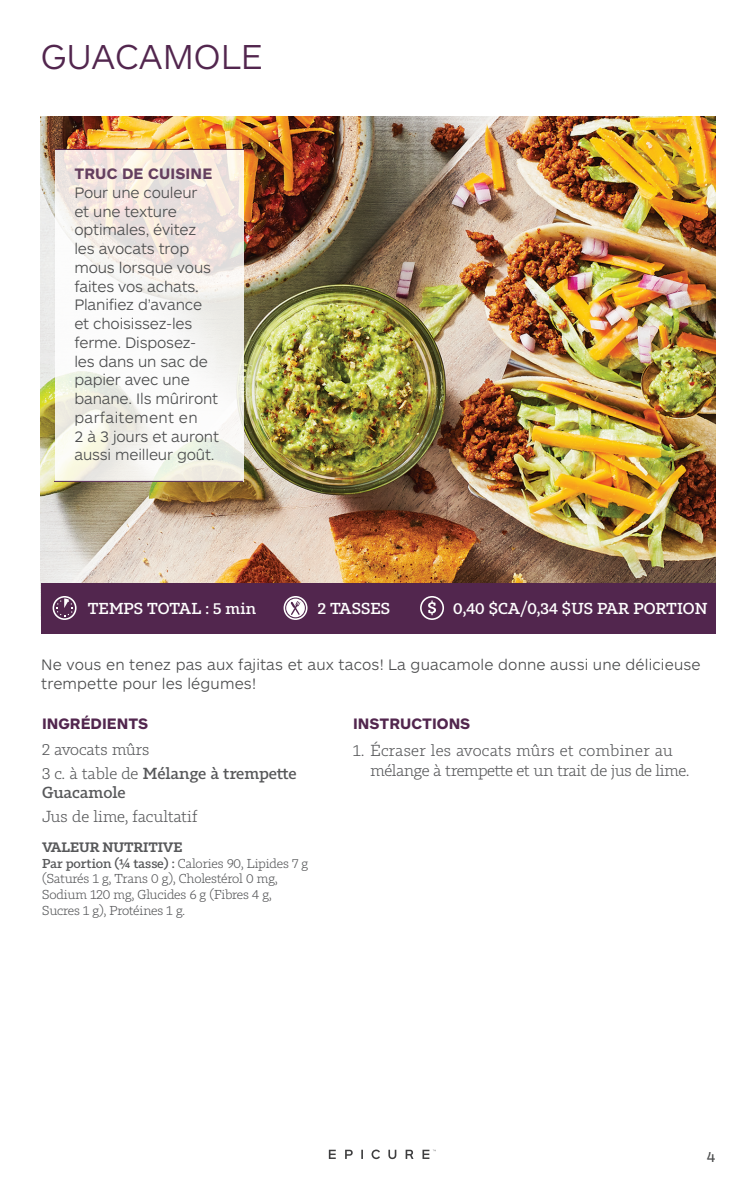
<style>
.page{position:relative;width:756px;height:1188px;background:#fff}
.page>*{position:absolute;margin:0;border:0;box-sizing:border-box;transform-origin:0 0}
.HEADER_A{font:300 36px "ARS Maquette Pro";color:#52264e}
.Body_Copy{font:300 15.75px/18.8px "ARS Maquette Pro";letter-spacing:-.01em;color:#4b4c4d}
.Ingredients{font:300 15.75px/20.2px "Tabac Slab";letter-spacing:-.02em;color:#57585a}
.Body_Copy-2{font:300 15.75px/18.8px "ARS Maquette Pro";letter-spacing:.01em;color:#4b4c4d}
.Ingredients-2{font:500 15.75px/18.8px "Tabac Slab";letter-spacing:-.005em;color:#57585a}
.Body_Header{font:700 15.75px "ARS Maquette Pro";color:#52264e}
.Total_Time{font:500 15.6px "Tabac Slab";color:#fff}
.t1{font:15px "ARS Maquette Pro";color:#4b4c4d}
.Nat_Info_Header{font:600 13.5px "Tabac Slab";letter-spacing:-.01em;color:#57585a}
.Nutritional_Info{font:300 12.75px/15.8px "Tabac Slab";letter-spacing:-.01em;color:#57585a}
.s1{font-weight:700;color:#643f5f}
.s2{font-weight:300}
.s3{font-weight:500}
</style>
<div class="page">
<img style="left:40px;top:117px;width:676px;height:503px">
<div style="left:41px;top:583px;width:675px;height:50px;background:#52264e"></div>
<svg style="left:420px;top:596px;width:24px;height:24px"></svg>
<svg style="left:284px;top:596px;width:24px;height:24px"></svg>
<svg style="left:56px;top:150px;width:188px;height:332px"></svg>
<hr style="left:55px;top:149px;width:189px;height:1px;background:#52264e">
<hr style="left:54px;top:481px;width:189px;height:1px;background:#52264e">
<svg style="left:329px;top:1150px;width:7px;height:9px"></svg>
<svg style="left:345px;top:1150px;width:8px;height:9px"></svg>
<svg style="left:361px;top:1150px;width:2px;height:9px"></svg>
<svg style="left:388px;top:1150px;width:8px;height:9px"></svg>
<svg style="left:406px;top:1150px;width:7px;height:9px"></svg>
<svg style="left:423px;top:1150px;width:13px;height:9px"></svg>
<svg style="left:372px;top:1150px;width:8px;height:9px"></svg>
<svg style="left:53px;top:596px;width:24px;height:24px"></svg>
<p class="HEADER_A" style="left:41px;top:34px;width:224px">GUACAMOLE</p>
<p class="Body_Copy" style="left:74px;top:164px;width:146px"><span class="s1">TRUC DE CUISINE<br></span>Pour une couleur<br>et une texture optimales, évitez les avocats trop mous lorsque vous faites vos achats.<br>Planifiez d’avance et choisissez-les ferme. Disposez&shy;les dans un sac de papier avec une banane. Ils mûriront parfaitement en<br>2 à 3 jours et auront aussi meilleur goût.</p>
<p class="Total_Time" style="left:88px;top:599px;width:170px">TEMPS TOTAL : 5 min</p>
<p class="Total_Time" style="left:318px;top:599px;width:74px">2 TASSES</p>
<p class="Total_Time" style="left:453px;top:599px;width:256px">0,40 $CA/0,34 $US PAR PORTION</p>
<p class="Body_Copy-2" style="left:41px;top:654px;width:661px">Ne vous en tenez pas aux fajitas et aux tacos! La guacamole donne aussi une délicieuse trempette pour les légumes!</p>
<p class="Body_Header" style="left:42px;top:713px;width:108px">INGRÉDIENTS</p>
<p class="Ingredients" style="left:42px;top:739px;width:109px">2 avocats mûrs</p>
<p class="Ingredients-2" style="left:42px;top:764px;width:256px"><span class="s2">3 c. à table de</span> Mélange à trempette<br>Guacamole</p>
<p class="Ingredients" style="left:42px;top:806px;width:157px">Jus de lime, facultatif</p>
<p class="Nat_Info_Header" style="left:42px;top:839px;width:142px">VALEUR NUTRITIVE</p>
<p class="Nutritional_Info" style="left:42px;top:855px;width:268px"><span class="s3">Par portion (1/4 tasse) :</span> Calories 90, Lipides 7 g (Saturés 1 g, Trans 0 g), Cholestérol 0 mg, Sodium 120 mg, Glucides 6 g (Fibres 4 g, Sucres 1 g), Protéines 1 g.</p>
<p class="Body_Header" style="left:353px;top:713px;width:119px">INSTRUCTIONS</p>
<p class="Ingredients" style="left:370px;top:741px;width:320px;text-indent:-17px">1. Écraser les avocats mûrs et combiner au mélange à trempette et un trait de jus de lime.</p>
<p class="t1" style="left:707px;top:1147px;width:10px">4</p>
</div>
